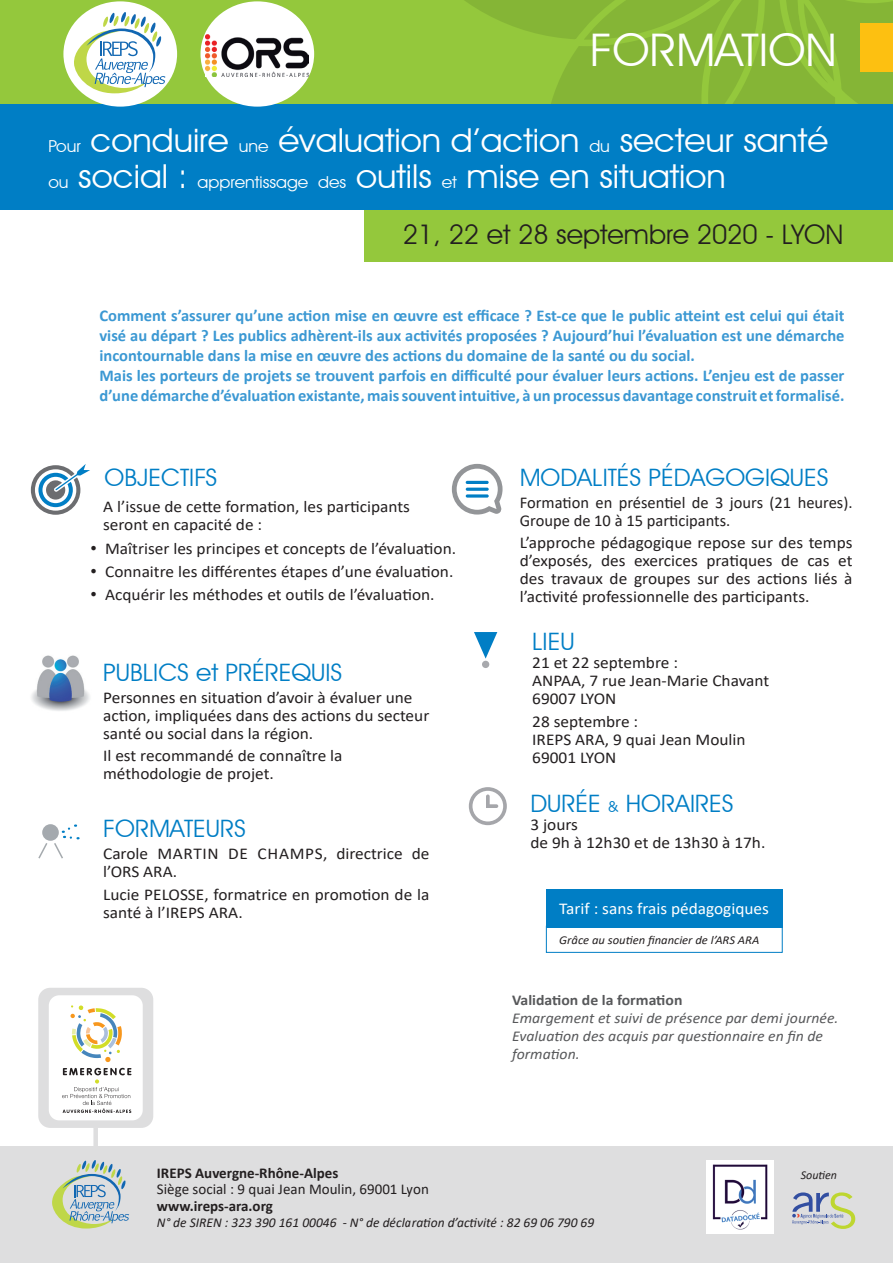
<style>
.page{position:relative;width:893px;height:1263px;background:#fff}
.page>*{position:absolute;margin:0;border:0;box-sizing:border-box;transform-origin:0 0}
.t1{font:45px "Avant Garde IT Cby BT";color:#fff;scale:1.05 1}
.t2{font:33px/36.3px "Avant Garde IT Cby BT";color:#fff;scale:1.05 1}
.t3{font:27px "Avant Garde IT Cby BT";color:#231f20}
.t4{font:24px "Avant Garde IT Cby BT";color:#007ec5;scale:1.05 1}
.t5{font:16.5px/18px "Calibri";color:#231f20;scale:1.05 1}
.t6{font:700 16.5px/19.8px "Calibri";color:#3b98d3}
.t7{font:16.5px/18px "Calibri";color:#231f20}
.t8{font:16.5px "Calibri";color:#fff;scale:1.05 1}
.t9{font:italic 15px/18px "Calibri";color:#57585a;scale:1.05 1}
.t10{font:700 15px "Calibri";color:#231f20}
.t11{font:15px "Calibri";color:#231f20}
.t12{font:700 15px "Calibri";color:#57585a;scale:1.05 1}
.t13{font:italic 13.5px "Calibri";color:#231f20}
.t14{font:italic 12px "Calibri";color:#231f20;scale:1.05 1}
.t15{font:italic 12px "Calibri";color:#231f20}
.s1{font-size:16.5px}
.s2{font-family:"Times New Roman";font-size:18px}
.s3{font-size:15px}
</style>
<div class="page">
<div style="left:0;top:1146px;width:893px;height:117px;background:#dededf"></div>
<img style="left:706px;top:1161px;width:68px;height:72px">
<svg style="left:792px;top:1192px;width:63px;height:37px"></svg>
<svg style="left:52px;top:1160px;width:77px;height:68px"></svg>
<div style="left:0;top:0;width:893px;height:124px;background:#94c83c"></div>
<svg style="left:407px;top:0;width:486px;height:105px"></svg>
<div style="left:364px;top:210px;width:529px;height:51px;background:#94c83c"></div>
<div style="left:860px;top:23px;width:33px;height:49px;background:#fdc011"></div>
<div style="left:0;top:105px;width:893px;height:105px;background:#007ec5"></div>
<svg style="left:38px;top:824px;width:41px;height:35px"></svg>
<svg style="left:31px;top:464px;width:59px;height:51px"></svg>
<img style="left:31px;top:655px;width:59px;height:56px">
<svg style="left:452px;top:464px;width:51px;height:50px"></svg>
<hr style="left:466px;top:481px;width:23px;height:3px;background:#007ec5;border-radius:2px">
<hr style="left:466px;top:488px;width:23px;height:3px;background:#007ec5;border-radius:2px">
<svg style="left:466px;top:494px;width:23px;height:4px"></svg>
<svg style="left:469px;top:787px;width:38px;height:38px"></svg>
<svg style="left:474px;top:632px;width:23px;height:27px"></svg>
<div style="left:482px;top:661px;width:7px;height:7px;background:#a8a9ad;border-radius:50%"></div>
<div style="left:546px;top:889px;width:236px;height:38px;background:#007ec5"></div>
<div style="left:546px;top:926px;width:236px;height:26px;border:1px solid #007ec5"></div>
<div style="left:38px;top:988px;width:115px;height:140px;background:#dededf;border-radius:12px"></div>
<div style="left:49px;top:995px;width:94px;height:125px;background:#fff;border-radius:10px"></div>
<svg style="left:62px;top:1068px;width:69px;height:45px"></svg>
<svg style="left:70px;top:1005px;width:52px;height:57px"></svg>
<div style="left:93px;top:1128px;width:5px;height:26px;background:#dededf"></div>
<div style="left:200px;top:1px;width:114px;height:106px;background:#fff;border-radius:50%"></div>
<img style="left:206px;top:34px;width:103px;height:43px">
<div style="left:63px;top:1px;width:114px;height:106px;background:#fff;border-radius:50%"></div>
<svg style="left:73px;top:12px;width:92px;height:81px"></svg>
<h1 class="t1" style="left:590px;top:22px;width:237px">FORMATION</h1>
<h2 class="t2" style="left:48px;top:122px;width:744px"><span class="s1">Pour</span> conduire <span class="s1">une</span> évaluation d’action <span class="s1">du</span> secteur santé <span class="s1">ou</span> social : <span class="s1">apprentissage des</span> outils <span class="s1">et</span> mise en situation</h2>
<h3 class="t3" style="left:403px;top:218px;width:442px">21, 22 et 28 septembre 2020 - LYON</h3>
<p class="t6" style="left:99px;top:306px;width:746px">Comment s’assurer qu’une action mise en œuvre est efficace ? Est-ce que le public atteint est celui qui était visé au départ ? Les publics adhèrent-ils aux activités proposées ? Aujourd’hui l’évaluation est une démarche incontournable dans la mise en œuvre des actions du domaine de la santé ou du social.<br>Mais les porteurs de projets se trouvent parfois en difficulté pour évaluer leurs actions. L’enjeu est de passer d’une démarche d’évaluation existante, mais souvent intuitive, à un processus davantage construit et formalisé.</p>
<h3 class="t4" style="left:105px;top:462px;width:109px">OBJECTIFS</h3>
<p class="t5" style="left:103px;top:497px;width:294px">A l’issue de cette formation, les participants seront en capacité de :</p>
<p class="t5" style="left:90px;top:539px;width:350px"><span class="s2">•</span> Maîtriser les principes et concepts de l’évaluation.</p>
<p class="t5" style="left:90px;top:562px;width:347px"><span class="s2">•</span> Connaitre les différentes étapes d’une évaluation.</p>
<p class="t5" style="left:90px;top:586px;width:329px"><span class="s2">•</span> Acquérir les méthodes et outils de l’évaluation.</p>
<h3 class="t4" style="left:103px;top:657px;width:229px">PUBLICS et PRÉREQUIS</h3>
<p class="t5" style="left:103px;top:688px;width:312px">Personnes en situation d’avoir à évaluer une action, impliquées dans des actions du secteur santé ou social dans la région.</p>
<p class="t5" style="left:103px;top:746px;width:229px">Il est recommandé de connaître la méthodologie de projet.</p>
<h3 class="t4" style="left:103px;top:814px;width:137px">FORMATEURS</h3>
<p class="t5" style="left:103px;top:844px;width:312px">Carole MARTIN DE CHAMPS, directrice de l’ORS ARA.</p>
<p class="t5" style="left:103px;top:885px;width:312px">Lucie PELOSSE, formatrice en promotion de la santé à l’IREPS ARA.</p>
<h3 class="t4" style="left:520px;top:462px;width:296px">MODALITÉS PÉDAGOGIQUES</h3>
<p class="t7" style="left:520px;top:493px;width:334px">Formation en présentiel de 3 jours (21 heures).<br>Groupe de 10 à 15 participants.</p>
<p class="t5" style="left:520px;top:533px;width:318px;text-align:justify">L’approche pédagogique repose sur des temps d’exposés, des exercices pratiques de cas et des travaux de groupes sur des actions liés à l’activité professionnelle des participants.</p>
<h3 class="t4" style="left:532px;top:627px;width:42px">LIEU</h3>
<p class="t5" style="left:532px;top:653px;width:227px">21 et 22 septembre :<br>ANPAA, 7 rue Jean-Marie Chavant<br>69007 LYON</p>
<p class="t5" style="left:532px;top:712px;width:205px">28 septembre :<br>IREPS ARA, 9 quai Jean Moulin<br>69001 LYON</p>
<h3 class="t4" style="left:530px;top:789px;width:195px">DURÉE <span class="s3">&amp;</span> HORAIRES</h3>
<p class="t5" style="left:530px;top:815px;width:225px">3 jours<br>de 9h à 12h30 et de 13h30 à 17h.</p>
<p class="t8" style="left:559px;top:897px;width:201px">Tarif : sans frais pédagogiques</p>
<p class="t14" style="left:559px;top:931px;width:192px">Grâce au soutien financier de l’ARS ARA</p>
<p class="t12" style="left:512px;top:990px;width:164px">Validation de la formation</p>
<p class="t9" style="left:512px;top:1009px;width:312px">Emargement et suivi de présence par demi journée.<br>Evaluation des acquis par questionnaire en fin de formation.</p>
<p class="t10" style="left:157px;top:1162px;width:183px">IREPS Auvergne-Rhône-Alpes</p>
<p class="t11" style="left:157px;top:1179px;width:274px">Siège social : 9 quai Jean Moulin, 69001 Lyon</p>
<p class="t10" style="left:157px;top:1195px;width:117px">www.ireps-ara.org</p>
<p class="t13" style="left:157px;top:1213px;width:439px">N° de SIREN : 323 390 161 00046 - N° de déclaration d’activité : 82 69 06 790 69</p>
<p class="t15" style="left:801px;top:1166px;width:38px">Soutien</p>
</div>
